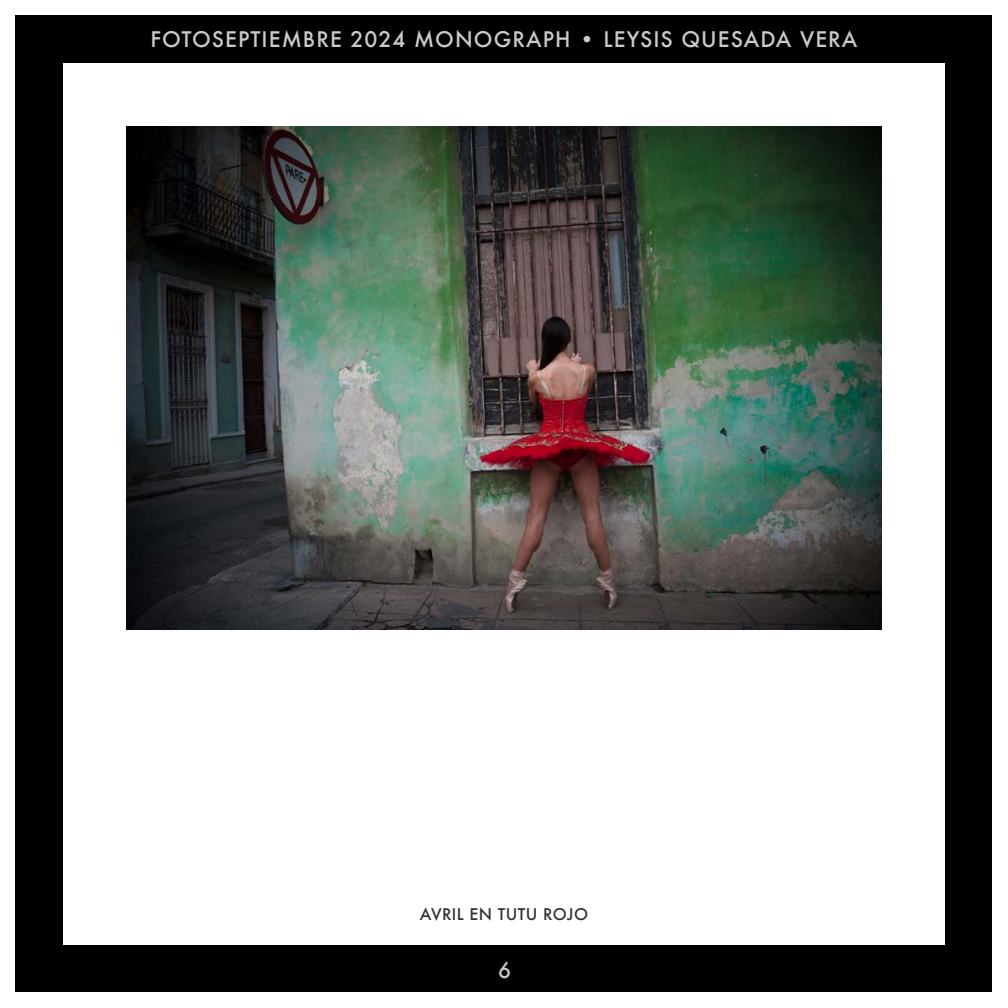
<style>
.page{position:relative;width:1008px;height:1008px;background:#fff}
.page>*{position:absolute;margin:0;border:0;box-sizing:border-box;transform-origin:0 0}
.t1{font:500 21px "Futura";letter-spacing:.05em;color:#cacaca}
.t2{font:500 21px "Futura";color:#cacaca}
.t3{font:500 15.75px "Futura";letter-spacing:.025em;color:#323232}
</style>
<div class="page">
<div style="left:16px;top:16px;width:976px;height:976px;background:#000"></div>
<div style="left:63px;top:63px;width:882px;height:882px;background:#fff"></div>
<img style="left:126px;top:126px;width:756px;height:504px">
<p class="t1" style="left:150px;top:25px;width:709px">FOTOSEPTIEMBRE 2024 MONOGRAPH • LEYSIS QUESADA VERA</p>
<p class="t3" style="left:420px;top:903px;width:170px">AVRIL EN TUTU ROJO</p>
<p class="t2" style="left:498px;top:956px;width:14px">6</p>
</div>
